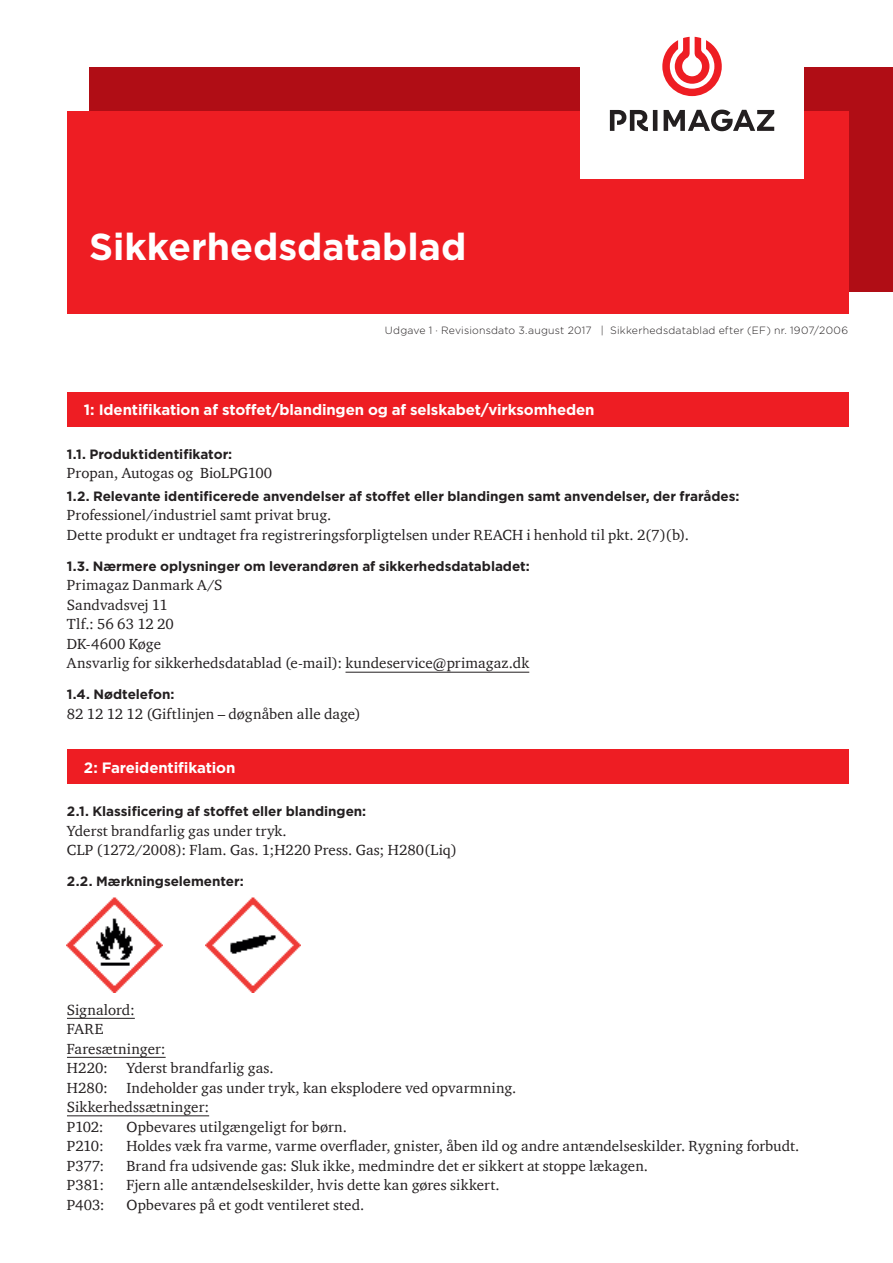
<style>
.page{position:relative;width:893px;height:1263px;background:#fff}
.page>*{position:absolute;margin:0;border:0;box-sizing:border-box;transform-origin:0 0}
.t1{font:700 37.5px "Gotham";color:#fff}
.t2{font:15px/19.5px "ITC Charter Com";letter-spacing:.005em;color:#231f20}
.t3{font:700 15px "Gotham";letter-spacing:-.01em;color:#fff}
.t4{font:700 13.5px "Gotham";letter-spacing:-.005em;color:#231f20}
.t5{font:300 13.5px "Gotham Narrow";color:#231f20}
.t6{font:300 10.5px "Gotham";letter-spacing:.02em;color:#231f20}
</style>
<div class="page">
<div style="left:67px;top:392px;width:781px;height:34px;background:#ee1d23"></div>
<div style="left:67px;top:749px;width:781px;height:34px;background:#ee1d23"></div>
<hr style="left:345px;top:672px;width:184px;height:1px;background:#231f20">
<img style="left:67px;top:897px;width:95px;height:95px">
<img style="left:205px;top:897px;width:96px;height:95px">
<hr style="left:67px;top:1018px;width:68px;height:1px;background:#231f20">
<hr style="left:67px;top:1057px;width:99px;height:1px;background:#231f20">
<hr style="left:67px;top:1115px;width:142px;height:1px;background:#231f20">
<div style="left:89px;top:67px;width:804px;height:225px;background:#b00d15"></div>
<div style="left:67px;top:112px;width:781px;height:202px;background:#ee1d23"></div>
<div style="left:580px;top:0;width:224px;height:179px;background:#fff"></div>
<svg style="left:610px;top:110px;width:164px;height:21px"></svg>
<svg style="left:662px;top:37px;width:60px;height:59px"></svg>
<h1 class="t1" style="left:89px;top:222px;width:379px">Sikkerhedsdatablad</h1>
<p class="t6" style="left:385px;top:323px;width:465px">Udgave 1 · Revisionsdato 3.august 2017 | Sikkerhedsdatablad efter (EF) nr. 1907/2006</p>
<p class="t3" style="left:84px;top:400px;width:512px">1: Identifikation af stoffet/blandingen og af selskabet/virksomheden</p>
<p class="t4" style="left:67px;top:445px;width:167px">1.1. Produktidentifikator:</p>
<p class="t2" style="left:67px;top:463px;width:207px">Propan, Autogas og BioLPG100</p>
<p class="t4" style="left:67px;top:487px;width:674px">1.2. Relevante identificerede anvendelser af stoffet eller blandingen samt anvendelser, der frarådes:</p>
<p class="t2" style="left:67px;top:505px;width:624px">Professionel/industriel samt privat brug.<br>Dette produkt er undtaget fra registreringsforpligtelsen under REACH i henhold til pkt. 2(7)(b).</p>
<p class="t4" style="left:67px;top:557px;width:464px">1.3. Nærmere oplysninger om leverandøren af sikkerhedsdatabladet:</p>
<p class="t2" style="left:67px;top:575px;width:464px">Primagaz Danmark A/S<br>Sandvadsvej 11<br>Tlf.: 56 63 12 20<br>DK-4600 Køge<br>Ansvarlig for sikkerhedsdatablad (e-mail): kundeservice@primagaz.dk</p>
<p class="t4" style="left:67px;top:686px;width:109px">1.4. Nødtelefon:</p>
<p class="t2" style="left:67px;top:704px;width:295px">82 12 12 12 (Giftlinjen – døgnåben alle dage)</p>
<p class="t3" style="left:84px;top:757px;width:153px">2: Fareidentifikation</p>
<p class="t4" style="left:67px;top:802px;width:301px">2.1. Klassificering af stoffet eller blandingen:</p>
<p class="t2" style="left:67px;top:820px;width:392px">Yderst brandfarlig gas under tryk.<br>CLP (1272/2008): Flam. Gas. 1;H220 Press. Gas; H280(Liq)</p>
<p class="t4" style="left:67px;top:872px;width:178px">2.2. Mærkningselementer:</p>
<p class="t5" style="left:82px;top:999px;width:70px">Brandfarligt</p>
<p class="t2" style="left:67px;top:1019px;width:451px">FARE<br>Faresætninger:<br>H220: Yderst brandfarlig gas.<br>H280: Indeholder gas under tryk, kan eksplodere ved opvarmning.<br>Sikkerhedssætninger:<br>P102:</p>
<p class="t2" style="left:67px;top:999px;width:69px">Signalord:</p>
<p class="t2" style="left:127px;top:1116px;width:222px">Opbevares utilgængeligt for børn.</p>
<p class="t2" style="left:67px;top:1136px;width:38px">P210:</p>
<p class="t2" style="left:127px;top:1136px;width:674px">Holdes væk fra varme, varme overflader, gnister, åben ild og andre antændelseskilder. Rygning forbudt.</p>
<p class="t2" style="left:67px;top:1155px;width:39px">P377:</p>
<p class="t2" style="left:127px;top:1155px;width:523px">Brand fra udsivende gas: Sluk ikke, medmindre det er sikkert at stoppe lækagen.</p>
<p class="t2" style="left:67px;top:1175px;width:39px">P381:</p>
<p class="t2" style="left:127px;top:1175px;width:375px">Fjern alle antændelseskilder, hvis dette kan gøres sikkert.</p>
<p class="t2" style="left:67px;top:1194px;width:39px">P403:</p>
<p class="t2" style="left:127px;top:1194px;width:239px">Opbevares på et godt ventileret sted.</p>
</div>
